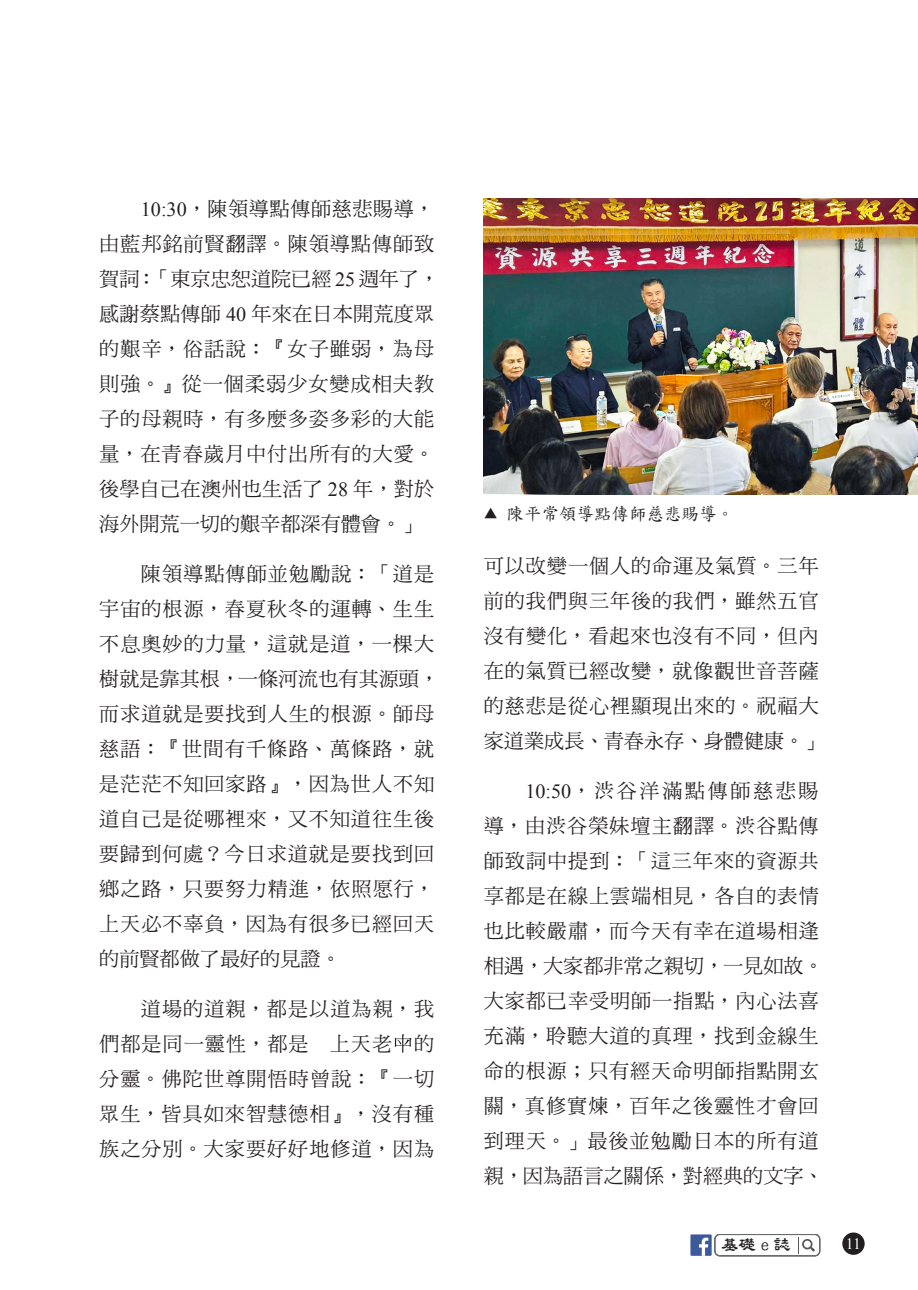
<style>
.page{position:relative;width:918px;height:1290px;background:#fff}
.page>*{position:absolute;margin:0;border:0;box-sizing:border-box;transform-origin:0 0}
._03_內文樣式{font:20.12px/35px "DF Ming Std W5";letter-spacing:.045em;color:#231f20}
.照片說明{font:17.5px "DF Kai Shu Std W5";color:#231f20}
.t1{font:700 17.5px "AR Li Shu B5";color:#231f20}
.t2{font:15.75px "Times New Roman";color:#fff}
.s1{font-family:"Times New Roman"}
.s2{font-size:14px}
.s3{font-family:"Hira Min Pro N W3"}
</style>
<div class="page">
<div style="left:842px;top:1232px;width:22px;height:23px;background:#231f20;border-radius:50%"></div>
<svg style="left:798px;top:1237px;width:17px;height:16px"></svg>
<div style="left:690px;top:1234px;width:21px;height:22px;background:#3c5a99"></div>
<svg style="left:699px;top:1237px;width:9px;height:19px"></svg>
<div style="left:715px;top:1234px;width:105px;height:22px;border:1px solid #57585a;border-radius:5px"></div>
<div style="left:715px;top:1234px;width:104px;height:21px;border:1px solid #57585a;border-radius:5px"></div>
<svg style="left:395px;top:1034px;width:16px;height:18px"></svg>
<img style="left:484px;top:198px;width:434px;height:296px">
<p class="_03_內文樣式" style="left:99px;top:191px;width:341px;text-indent:42px"><span class="s1">10:30</span>，陳領導點傳師慈悲賜導，由藍邦銘前賢翻譯。陳領導點傳師致賀詞：「東京忠恕道院已經 <span class="s1">25</span> 週年了，感謝蔡點傳師 <span class="s1">40</span> 年來在日本開荒度眾的艱辛，俗話說：『女子雖弱，為母則強。』從一個柔弱少女變成相夫教子的母親時，有多麼多姿多彩的大能量，在青春歲月中付出所有的大愛。後學自己在澳州也生活了 <span class="s1">28</span> 年，對於海外開荒一切的艱辛都深有體會。」</p>
<p class="_03_內文樣式" style="left:99px;top:556px;width:341px;text-indent:42px">陳領導點傳師並勉勵說：「道是宇宙的根源，春夏秋冬的運轉、生生不息奧妙的力量，這就是道，一棵大樹就是靠其根，一條河流也有其源頭，而求道就是要找到人生的根源。師母慈語：『世間有千條路、萬條路，就是茫茫不知回家路』，因為世人不知道自己是從哪裡來，又不知道往生後要歸到何處？今日求道就是要找到回鄉之路，只要努力精進，依照愿行，上天必不辜負，因為有很多已經回天的前賢都做了最好的見證。</p>
<p class="_03_內文樣式" style="left:99px;top:990px;width:336px;text-align:justify;text-indent:42px">道場的道親，都是以道為親，我們都是同一靈性，都是　上天老 的分靈。佛陀世尊開悟時曾說：『一切眾生，皆具如來智慧德相』，沒有種族之分別。大家要好好地修道，因為</p>
<p class="照片說明" style="left:484px;top:504px;width:252px"><span class="s2">▲</span> 陳平常領導點傳師慈悲賜導。</p>
<p class="_03_內文樣式" style="left:484px;top:548px;width:341px">可以改變一個人的命運及氣質。三年前的我們與三年後的我們，雖然五官沒有變化，看起來也沒有不同，但內在的氣質已經改變，就像觀世音菩薩的慈悲是從心裡顯現出來的。祝福大家道業成長、青春永存、身體健康。」</p>
<p class="_03_內文樣式" style="left:484px;top:773px;width:341px;text-indent:42px"><span class="s1">10:50</span>，<span class="s3">渋</span>谷洋滿點傳師慈悲賜導，由<span class="s3">渋</span>谷榮妹壇主翻譯。<span class="s3">渋</span>谷點傳師致詞中提到：「這三年來的資源共享都是在線上雲端相見，各自的表情也比較嚴肅，而今天有幸在道場相逢相遇，大家都非常之親切，一見如故。大家都已幸受明師一指點，內心法喜充滿，聆聽大道的真理，找到金線生命的根源；只有經天命明師指點開玄關，真修實煉，百年之後靈性才會回到理天。」最後並勉勵日本的所有道親，因為語言之關係，對經典的文字、</p>
<p class="t1" style="left:721px;top:1236px;width:71px">基礎e誌</p>
<p class="t2" style="left:846px;top:1232px;width:17px">11</p>
</div>
